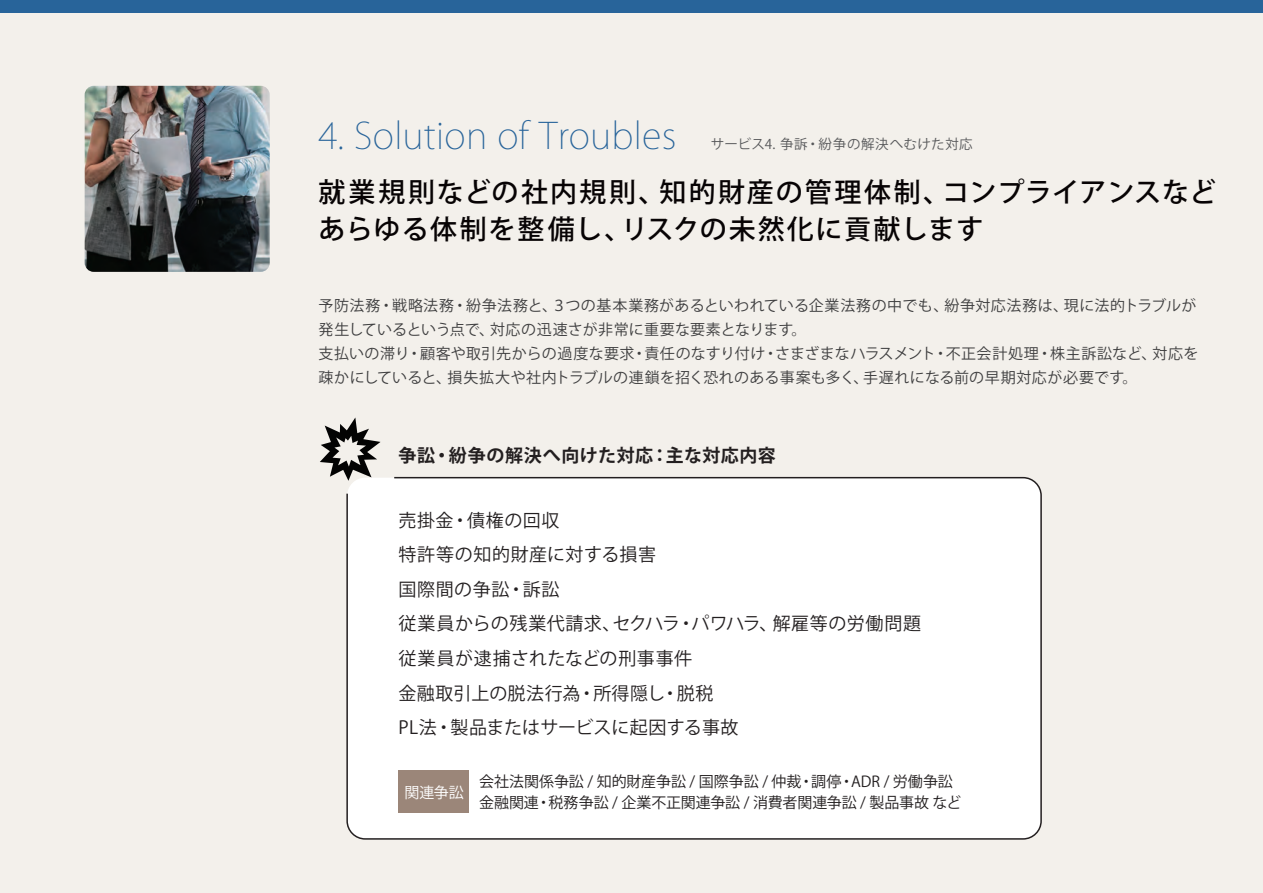
<style>
.page{position:relative;width:1263px;height:893px;background:#f3f0eb}
.page>*{position:absolute;margin:0;border:0;box-sizing:border-box;transform-origin:0 0}
.t1{font:200 36px "Koz Go Pro";letter-spacing:.01em;color:#28649a}
.t2{font:500 27px/37.5px "Koz Go Pr 6 N";letter-spacing:.065em;color:#070304}
.t3{font:18px/34.5px "Koz Go Pr 6 N";letter-spacing:.025em;color:#231f20}
.t4{font:700 18px "Koz Go Pr 6 N";letter-spacing:.035em;color:#231f20}
.t5{font:15px/24px "Koz Go Pr 6 N";letter-spacing:.02em;color:#3e3e3f}
.t6{font:15px/21px "Koz Go Pr 6 N";letter-spacing:-.005em;color:#231f20}
.t7{font:15px "Koz Go Pr 6 N";color:#fff}
.t8{font:13.5px "Koz Go Pr 6 N";letter-spacing:.03em;color:#57585a}
</style>
<div class="page">
<div style="left:0;top:0;width:1263px;height:13px;background:#28649a"></div>
<div style="left:346px;top:476px;width:696px;height:364px;background:#fff"></div>
<img style="left:85px;top:86px;width:185px;height:186px">
<svg style="left:320px;top:417px;width:60px;height:64px"></svg>
<div style="left:398px;top:770px;width:71px;height:43px;background:#9b8679"></div>
<h1 class="t1" style="left:318px;top:112px;width:359px">4. Solution of Troubles</h1>
<p class="t8" style="left:711px;top:137px;width:263px">サービス4. 争訴・紛争の解決へむけた対応</p>
<h2 class="t2" style="left:318px;top:174px;width:900px">就業規則などの社内規則、知的財産の管理体制、コンプライアンスなどあらゆる体制を整備し、リスクの未然化に貢献します</h2>
<p class="t5" style="left:318px;top:294px;width:881px">予防法務・戦略法務・紛争法務と、３つの基本業務があるといわれている企業法務の中でも、紛争対応法務は、現に法的トラブルが発生しているという点で、対応の迅速さが非常に重要な要素となります。<br>支払いの滞り・顧客や取引先からの過度な要求・責任のなすり付け・さまざまなハラスメント・不正会計処理・株主訴訟など、対応を疎かにしていると、損失拡大や社内トラブルの連鎖を招く恐れのある事案も多く、手遅れになる前の早期対応が必要です。</p>
<p class="t4" style="left:398px;top:445px;width:379px">争訟・紛争の解決へ向けた対応：主な対応内容</p>
<p class="t3" style="left:398px;top:503px;width:524px">売掛金・債権の回収<br>特許等の知的財産に対する損害<br>国際間の争訟・訴訟<br>従業員からの残業代請求、セクハラ・パワハラ、解雇等の労働問題従業員が逮捕されたなどの刑事事件<br>金融取引上の脱法行為・所得隠し・脱税<br>PL法・製品またはサービスに起因する事故</p>
<p class="t6" style="left:479px;top:771px;width:484px">会社法関係争訟 / 知的財産争訟 / 国際争訟 / 仲裁・調停・ADR / 労働争訟金融関連・税務争訟 / 企業不正関連争訟 / 消費者関連争訟 / 製品事故 など</p>
<p class="t7" style="left:404px;top:784px;width:61px">関連争訟</p>
</div>
